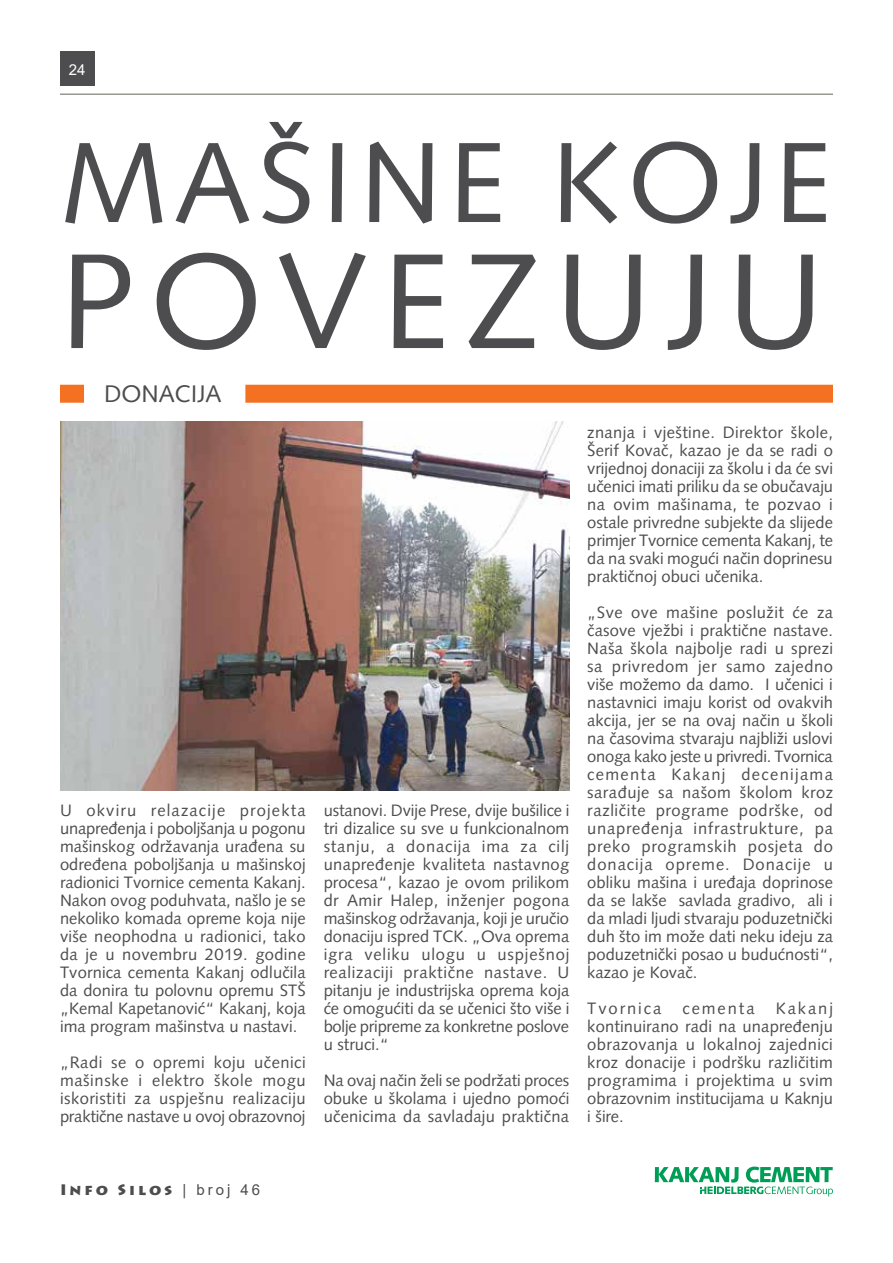
<style>
.page{position:relative;width:893px;height:1263px;background:#fff}
.page>*{position:absolute;margin:0;border:0;box-sizing:border-box;transform-origin:0 0}
.t1{font:135px "Syntax LT Std";letter-spacing:.11em;color:#4d4d4f}
.t2{font:114px "Syntax LT Std";letter-spacing:.06em;color:#4d4d4f}
.t3{font:24px "Syntax LT Std";color:#4d4d4f}
.t4{font:16.5px/18px "Syntax LT Std";color:#4d4d4f;text-align:justify}
.t5{font:16.5px "Syntax LT Std";letter-spacing:.115em;color:#4d4d4f}
.t6{font:900 15px "Lithos Pro";letter-spacing:.2em;color:#4d4d4f}
.t7{font:15px "Arial";color:#fff}
.s1{font-family:"Arial";font-weight:400}
</style>
<div class="page">
<div style="left:60px;top:51px;width:34px;height:35px;background:#4d4d4f"></div>
<hr style="left:60px;top:94px;width:773px;height:1px;background:#73776c">
<svg style="left:655px;top:1166px;width:178px;height:30px"></svg>
<div style="left:60px;top:385px;width:24px;height:18px;background:#f37121"></div>
<div style="left:245px;top:385px;width:588px;height:18px;background:#f37121"></div>
<img style="left:60px;top:421px;width:509px;height:370px">
<p class="t7" style="left:69px;top:59px;width:18px">24</p>
<h2 class="t2" style="left:60px;top:115px;width:773px">MAŠINE KOJE</h2>
<h1 class="t1" style="left:60px;top:222px;width:766px">POVEZUJU</h1>
<h3 class="t3" style="left:104px;top:380px;width:119px">DONACIJA</h3>
<p class="t4" style="left:60px;top:801px;width:247px">U okviru relazacije projekta unapređenja i poboljšanja u pogonu mašinskog održavanja urađena su određena poboljšanja u mašinskoj radionici Tvornice cementa Kakanj.<br>Nakon ovog poduhvata, našlo je se nekoliko komada opreme koja nije više neophodna u radionici, tako da je u novembru 2019. godine Tvornica cementa Kakanj odlučila da donira tu polovnu opremu STŠ „Kemal Kapetanović“ Kakanj, koja ima program mašinstva u nastavi.</p>
<p class="t4" style="left:60px;top:1053px;width:247px">„Radi se o opremi koju učenici mašinske i elektro škole mogu iskoristiti za uspješnu realizaciju praktične nastave u ovoj obrazovnoj</p>
<p class="t4" style="left:324px;top:801px;width:247px">ustanovi. Dvije Prese, dvije bušilice i tri dizalice su sve u funkcionalnom stanju, a donacija ima za cilj unapređenje kvaliteta nastavnog procesa“, kazao je ovom prilikom dr Amir Halep, inženjer pogona mašinskog održavanja, koji je uručio donaciju ispred TCK. „Ova oprema igra veliku ulogu u uspješnoj realizaciji praktične nastave. U pitanju je industrijska oprema koja će omogućiti da se učenici što više i bolje pripreme za konkretne poslove u struci.“</p>
<p class="t4" style="left:324px;top:1071px;width:247px">Na ovaj način želi se podržati proces obuke u školama i ujedno pomoći učenicima da savladaju praktična</p>
<p class="t4" style="left:587px;top:423px;width:247px">znanja i vještine. Direktor škole, Šerif Kovač, kazao je da se radi o vrijednoj donaciji za školu i da će svi učenici imati priliku da se obučavaju na ovim mašinama, te pozvao i ostale privredne subjekte da slijede primjer Tvornice cementa Kakanj, te da na svaki mogući način doprinesu praktičnoj obuci učenika.</p>
<p class="t4" style="left:587px;top:603px;width:247px">„Sve ove mašine poslužit će za časove vježbi i praktične nastave.<br>Naša škola najbolje radi u sprezi sa privredom jer samo zajedno više možemo da damo. I učenici i nastavnici imaju korist od ovakvih akcija, jer se na ovaj način u školi na časovima stvaraju najbliži uslovi onoga kako jeste u privredi. Tvornica cementa Kakanj decenijama sarađuje sa našom školom kroz različite programe podrške, od unapređenja infrastrukture, pa preko programskih posjeta do donacija opreme. Donacije u obliku mašina i uređaja doprinose da se lakše savlada gradivo, ali i da mladi ljudi stvaraju poduzetnički duh što im može dati neku ideju za poduzetnički posao u budućnosti“, kazao je Kovač.</p>
<p class="t5" style="left:587px;top:999px;width:76px">Tvornica</p>
<p class="t5" style="left:682px;top:999px;width:74px">cementa</p>
<p class="t4" style="left:587px;top:999px;width:247px;text-indent:188px">Kakanj kontinuirano radi na unapređenju obrazovanja u lokalnoj zajednici kroz donacije i podršku različitim programima i projektima u svim obrazovnim institucijama u Kaknju i šire.</p>
<p class="t6" style="left:60px;top:1180px;width:202px">Info Silos <span class="s1">| broj 46</span></p>
</div>
